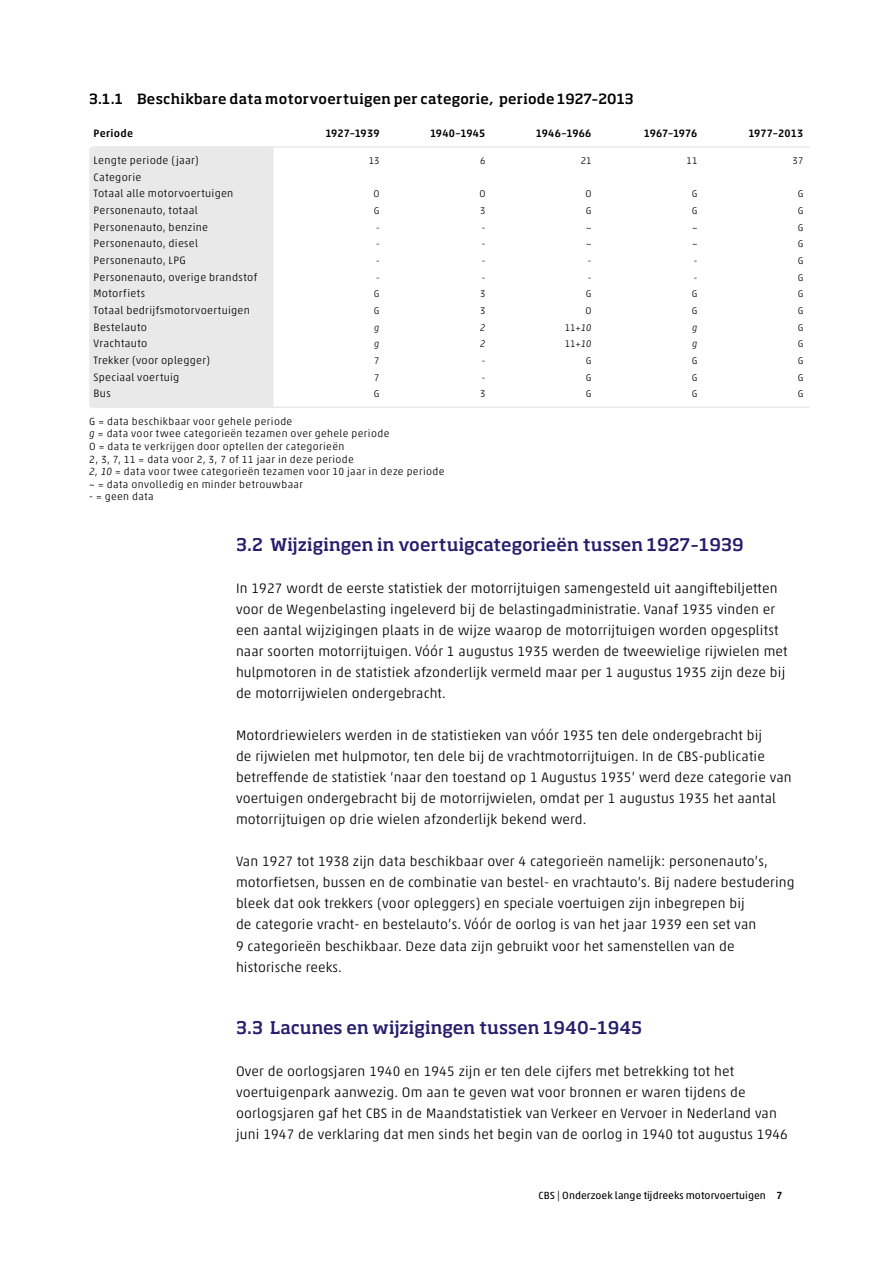
<style>
.page{position:relative;width:893px;height:1263px;background:#fff}
.page>*{position:absolute;margin:0;border:0;box-sizing:border-box;transform-origin:0 0}
.t1{font:500 17.25px "Soho Pro";letter-spacing:.005em;color:#271d6c}
.t2{font:300 13.8px/21px "Akko Pro";letter-spacing:.01em;color:#000}
.t3{font:500 13.8px "Soho Pro";letter-spacing:.015em;color:#000}
.t4{font:300 10.8px/16.6px "Akko Pro";letter-spacing:.03em;color:#000}
.t5{font:500 10.8px "Akko Pro";letter-spacing:.02em;color:#000}
.t6{font:500 10.8px "Akko Pro";letter-spacing:-.025em;color:#000}
.t7{font:300 10.5px/12.6px "Akko Pro";letter-spacing:.035em;color:#000}
.t8{font:10.5px "Akko Pro";letter-spacing:.005em;color:#000}
.t9{font:300 9.75px "Akko Pro";letter-spacing:.005em;color:#000}
.t10{font:italic 300 9.75px "Akko Pro";color:#000}
.s1{font-style:italic}
.s2{font-weight:500}
</style>
<div class="page">
<div style="left:89px;top:152px;width:185px;height:256px;background:#e9e9e9"></div>
<div style="left:94px;top:146px;width:180px;height:6px;background:#e9e9e9"></div>
<svg style="left:89px;top:146px;width:5px;height:6px"></svg>
<hr style="left:269px;top:146px;width:541px;height:2px;background:#e9e9e9">
<svg style="left:89px;top:404px;width:5px;height:4px"></svg>
<hr style="left:269px;top:406px;width:541px;height:2px;background:#e9e9e9">
<p class="t3" style="left:89px;top:89px;width:546px">3.1.1 Beschikbare data motorvoertuigen per categorie, periode 1927–2013</p>
<p class="t5" style="left:94px;top:127px;width:41px">Periode</p>
<p class="t5" style="left:325px;top:127px;width:56px">1927–1939</p>
<p class="t5" style="left:430px;top:127px;width:57px">1940–1945</p>
<p class="t5" style="left:536px;top:127px;width:57px">1946–1966</p>
<p class="t6" style="left:644px;top:127px;width:55px">1967–1976</p>
<p class="t5" style="left:748px;top:127px;width:56px">1977–2013</p>
<p class="t4" style="left:94px;top:152px;width:107px">Lengte periode (jaar)</p>
<p class="t9" style="left:369px;top:155px;width:12px">13</p>
<p class="t9" style="left:480px;top:155px;width:7px">6</p>
<p class="t9" style="left:581px;top:155px;width:12px">21</p>
<p class="t9" style="left:687px;top:155px;width:12px">11</p>
<p class="t9" style="left:793px;top:155px;width:12px">37</p>
<p class="t4" style="left:94px;top:169px;width:141px">Categorie<br>Totaal alle motorvoertuigen</p>
<p class="t9" style="left:373px;top:188px;width:8px">O</p>
<p class="t9" style="left:479px;top:188px;width:8px">O</p>
<p class="t9" style="left:585px;top:188px;width:8px">O</p>
<p class="t9" style="left:692px;top:188px;width:7px">G</p>
<p class="t9" style="left:798px;top:188px;width:7px">G</p>
<p class="t4" style="left:94px;top:202px;width:106px">Personenauto, totaal</p>
<p class="t9" style="left:374px;top:205px;width:7px">G</p>
<p class="t9" style="left:480px;top:205px;width:7px">3</p>
<p class="t9" style="left:586px;top:205px;width:7px">G</p>
<p class="t9" style="left:692px;top:205px;width:7px">G</p>
<p class="t9" style="left:798px;top:205px;width:7px">G</p>
<p class="t4" style="left:94px;top:219px;width:116px">Personenauto, benzine</p>
<p class="t9" style="left:376px;top:222px;width:5px">-</p>
<p class="t9" style="left:482px;top:222px;width:5px">-</p>
<p class="t9" style="left:586px;top:222px;width:7px">~</p>
<p class="t9" style="left:692px;top:222px;width:7px">~</p>
<p class="t9" style="left:798px;top:222px;width:7px">G</p>
<p class="t4" style="left:94px;top:235px;width:106px">Personenauto, diesel</p>
<p class="t9" style="left:376px;top:238px;width:5px">-</p>
<p class="t9" style="left:482px;top:238px;width:5px">-</p>
<p class="t9" style="left:586px;top:238px;width:7px">~</p>
<p class="t9" style="left:692px;top:238px;width:7px">~</p>
<p class="t9" style="left:798px;top:238px;width:7px">G</p>
<p class="t4" style="left:94px;top:252px;width:94px">Personenauto, LPG</p>
<p class="t9" style="left:376px;top:255px;width:5px">-</p>
<p class="t9" style="left:482px;top:255px;width:5px">-</p>
<p class="t9" style="left:588px;top:255px;width:5px">-</p>
<p class="t9" style="left:694px;top:255px;width:5px">-</p>
<p class="t9" style="left:798px;top:255px;width:7px">G</p>
<p class="t4" style="left:94px;top:269px;width:165px">Personenauto, overige brandstof</p>
<p class="t9" style="left:376px;top:272px;width:5px">-</p>
<p class="t9" style="left:482px;top:272px;width:5px">-</p>
<p class="t9" style="left:588px;top:272px;width:5px">-</p>
<p class="t9" style="left:694px;top:272px;width:5px">-</p>
<p class="t9" style="left:798px;top:272px;width:7px">G</p>
<p class="t4" style="left:94px;top:285px;width:53px">Motorfiets</p>
<p class="t9" style="left:374px;top:288px;width:7px">G</p>
<p class="t9" style="left:480px;top:288px;width:7px">3</p>
<p class="t9" style="left:586px;top:288px;width:7px">G</p>
<p class="t9" style="left:692px;top:288px;width:7px">G</p>
<p class="t9" style="left:798px;top:288px;width:7px">G</p>
<p class="t4" style="left:94px;top:302px;width:158px">Totaal bedrijfsmotorvoertuigen</p>
<p class="t9" style="left:374px;top:305px;width:7px">G</p>
<p class="t9" style="left:480px;top:305px;width:7px">3</p>
<p class="t9" style="left:585px;top:305px;width:8px">O</p>
<p class="t9" style="left:692px;top:305px;width:7px">G</p>
<p class="t9" style="left:798px;top:305px;width:7px">G</p>
<p class="t4" style="left:94px;top:319px;width:55px">Bestelauto</p>
<p class="t10" style="left:374px;top:322px;width:7px">g</p>
<p class="t10" style="left:480px;top:322px;width:7px">2</p>
<p class="t9" style="left:565px;top:321px;width:28px">11+<span class="s1">10</span></p>
<p class="t10" style="left:692px;top:322px;width:7px">g</p>
<p class="t9" style="left:798px;top:321px;width:7px">G</p>
<p class="t4" style="left:94px;top:335px;width:55px">Vrachtauto</p>
<p class="t10" style="left:374px;top:338px;width:7px">g</p>
<p class="t10" style="left:480px;top:338px;width:7px">2</p>
<p class="t9" style="left:565px;top:338px;width:28px">11+<span class="s1">10</span></p>
<p class="t10" style="left:692px;top:338px;width:7px">g</p>
<p class="t9" style="left:798px;top:338px;width:7px">G</p>
<p class="t4" style="left:94px;top:352px;width:118px">Trekker (voor oplegger)</p>
<p class="t9" style="left:374px;top:355px;width:7px">7</p>
<p class="t9" style="left:482px;top:355px;width:5px">-</p>
<p class="t9" style="left:586px;top:355px;width:7px">G</p>
<p class="t9" style="left:692px;top:355px;width:7px">G</p>
<p class="t9" style="left:798px;top:355px;width:7px">G</p>
<p class="t4" style="left:94px;top:369px;width:87px">Speciaal voertuig</p>
<p class="t9" style="left:374px;top:371px;width:7px">7</p>
<p class="t9" style="left:482px;top:371px;width:5px">-</p>
<p class="t9" style="left:586px;top:371px;width:7px">G</p>
<p class="t9" style="left:692px;top:371px;width:7px">G</p>
<p class="t9" style="left:798px;top:371px;width:7px">G</p>
<p class="t4" style="left:94px;top:385px;width:19px">Bus</p>
<p class="t9" style="left:374px;top:388px;width:7px">G</p>
<p class="t9" style="left:480px;top:388px;width:7px">3</p>
<p class="t9" style="left:586px;top:388px;width:7px">G</p>
<p class="t9" style="left:692px;top:388px;width:7px">G</p>
<p class="t9" style="left:798px;top:388px;width:7px">G</p>
<p class="t7" style="left:89px;top:415px;width:357px">G = data beschikbaar voor gehele periode<br><span class="s1">g</span> = data voor twee categorieën tezamen over gehele periode<br>O = data te verkrijgen door optellen der categorieën<br>2, 3, 7, 11 = data voor 2, 3, 7 of 11 jaar in deze periode<br><span class="s1">2, 10</span> = data voor twee categorieën tezamen voor 10 jaar in deze periode ~ = data onvolledig en minder betrouwbaar</p>
<p class="t7" style="left:89px;top:490px;width:66px">- = geen data</p>
<p class="t1" style="left:236px;top:533px;width:509px">3.2 Wijzigingen in voertuigcategorieën tussen 1927–1939</p>
<p class="t2" style="left:236px;top:578px;width:553px">In 1927 wordt de eerste statistiek der motorrijtuigen samengesteld uit aangiftebiljetten voor de Wegenbelasting ingeleverd bij de belastingadministratie. Vanaf 1935 vinden er een aantal wijzigingen plaats in de wijze waarop de motorrijtuigen worden opgesplitst naar soorten motorrijtuigen. Vóór 1 augustus 1935 werden de tweewielige rijwielen met hulpmotoren in de statistiek afzonderlijk vermeld maar per 1 augustus 1935 zijn deze bij de motorrijwielen ondergebracht.</p>
<p class="t2" style="left:236px;top:725px;width:557px">Motordriewielers werden in de statistieken van vóór 1935 ten dele ondergebracht bij<br>de rijwielen met hulpmotor, ten dele bij de vrachtmotorrijtuigen. In de CBS-publicatie betreffende de statistiek ‘naar den toestand op 1 Augustus 1935’ werd deze categorie van voertuigen ondergebracht bij de motorrijwielen, omdat per 1 augustus 1935 het aantal motorrijtuigen op drie wielen afzonderlijk bekend werd.</p>
<p class="t2" style="left:236px;top:851px;width:560px">Van 1927 tot 1938 zijn data beschikbaar over 4 categorieën namelijk: personenauto’s, motorfietsen, bussen en de combinatie van bestel- en vrachtauto’s. Bij nadere bestudering bleek dat ook trekkers (voor opleggers) en speciale voertuigen zijn inbegrepen bij<br>de categorie vracht- en bestelauto’s. Vóór de oorlog is van het jaar 1939 een set van<br>9 categorieën beschikbaar. Deze data zijn gebruikt voor het samenstellen van de historische reeks.</p>
<p class="t1" style="left:236px;top:1016px;width:408px">3.3 Lacunes en wijzigingen tussen 1940–1945</p>
<p class="t2" style="left:236px;top:1061px;width:553px">Over de oorlogsjaren 1940 en 1945 zijn er ten dele cijfers met betrekking tot het voertuigenpark aanwezig. Om aan te geven wat voor bronnen er waren tijdens de oorlogsjaren gaf het CBS in de Maandstatistiek van Verkeer en Vervoer in Nederland van juni 1947 de verklaring dat men sinds het begin van de oorlog in 1940 tot augustus 1946</p>
<p class="t8" style="left:538px;top:1189px;width:245px">CBS | Onderzoek lange tijdreeks motorvoertuigen <span class="s2">7</span></p>
</div>
